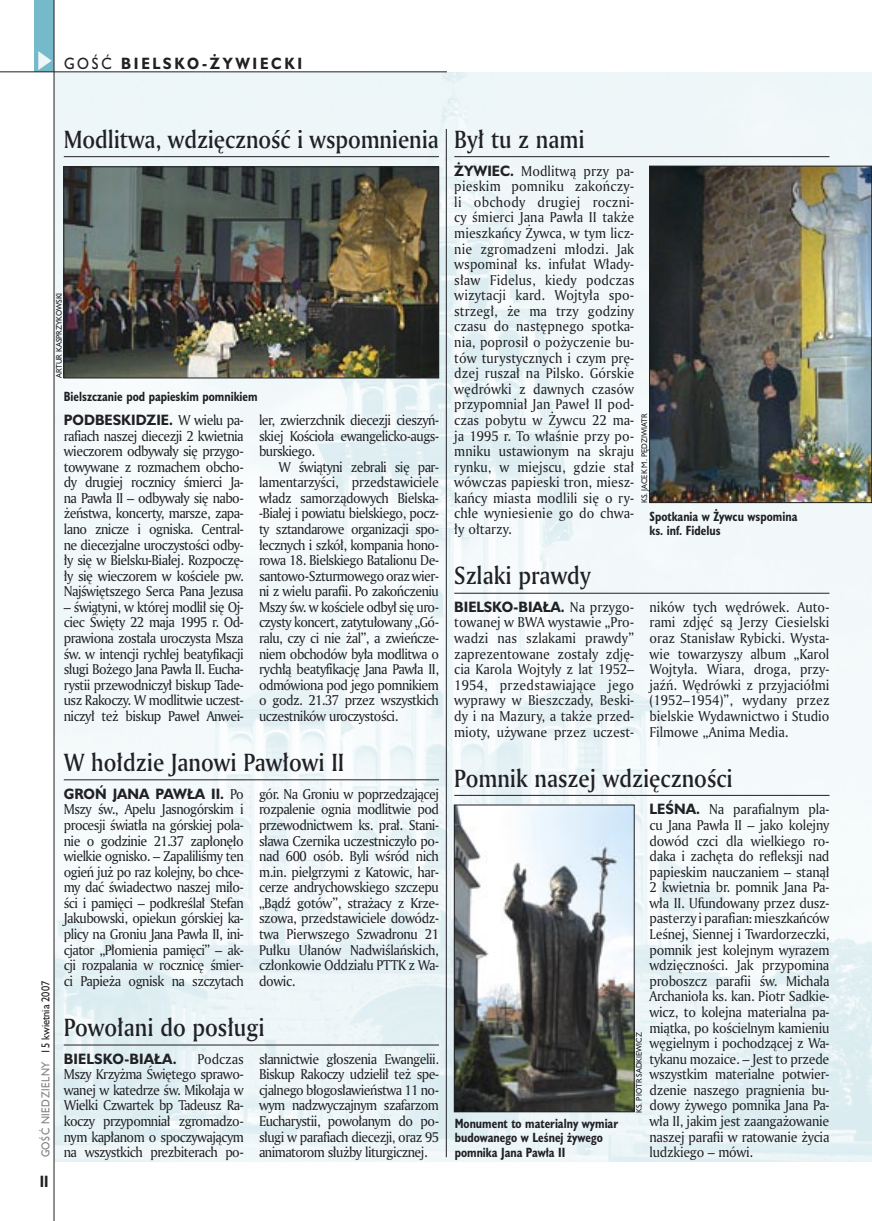
<style>
.page{position:relative;width:872px;height:1221px;background:#fff}
.page>*{position:absolute;margin:0;border:0;box-sizing:border-box;transform-origin:0 0}
._05d_tytyl_Kronika_AmMd_16_pt{font:24px "Amerigo Md PL";color:#212125;scale:.9 1}
._15a_temat_lewo{font:700 15px "Humanst 521 PL";letter-spacing:.2em;color:#212125;scale:.9 1}
._16_pagina_lewa{font:700 15px "Humanst 521 Cn PL";color:#212125;scale:.94 1}
._01_body_tekst{font:13.8px/15.6px "Amerigo PL";letter-spacing:-.04em;color:#212125;text-align:justify;scale:.94 1}
._01_body_tekst-2{font:700 13.8px "Humanst 521 PL";letter-spacing:.015em;color:#212125;scale:.94 1}
._09_podpis_zdjecia_HuCnB{font:700 12.3px/14.4px "Humanst 521 Cn PL";color:#212125;scale:.94 1}
._18a_data_lewa_GOSC{font:10.5px "Humanst 521 PL";letter-spacing:.05em;color:#7f7f83;scale:.9 1}
._18_data_lewa{font:10.5px "Humanst 521 PL";color:#212125;scale:.9 1}
._09a_autor_zdjecia_Hu_5_pt{font:7.5px "Humanst 521 PL";color:#212125;scale:.94 1}
.s1{font-weight:400}
.s2{font-family:"Humanst 521 PL";font-weight:700}
</style>
<div class="page">
<img style="left:55px;top:72px;width:817px;height:1089px">
<div style="left:35px;top:0;width:19px;height:72px;background:#75baca"></div>
<svg style="left:38px;top:51px;width:14px;height:19px"></svg>
<hr style="left:54px;top:0;width:1px;height:1220px;background:#212125">
<hr style="left:0;top:72px;width:447px;height:1px;background:#212125">
<hr style="left:446px;top:129px;width:1px;height:1027px;background:#212125">
<hr style="left:64px;top:156px;width:375px;height:1px;background:#212125">
<hr style="left:64px;top:1044px;width:375px;height:1px;background:#212125">
<hr style="left:454px;top:156px;width:375px;height:1px;background:#212125">
<hr style="left:64px;top:779px;width:375px;height:1px;background:#212125">
<hr style="left:454px;top:795px;width:375px;height:1px;background:#212125">
<hr style="left:454px;top:593px;width:375px;height:1px;background:#212125">
<img style="left:66px;top:168px;width:371px;height:208px">
<div style="left:64px;top:166px;width:375px;height:212px;border:1px solid #212125"></div>
<img style="left:651px;top:168px;width:219px;height:333px">
<div style="left:649px;top:166px;width:223px;height:337px;border:1px solid #212125"></div>
<img style="left:456px;top:806px;width:176px;height:303px">
<div style="left:454px;top:804px;width:180px;height:307px;border:1px solid #212125"></div>
<p class="_15a_temat_lewo" style="left:64px;top:53px;width:266px"><span class="s1">GOŚĆ</span> BIELSKO-ŻYWIECKI</p>
<p class="_05d_tytyl_Kronika_AmMd_16_pt" style="left:64px;top:123px;width:418px">Modlitwa, wdzięczność i wspomnienia</p>
<p class="_09a_autor_zdjecia_Hu_5_pt" style="left:54px;top:378px;width:93px;rotate:-90deg">ARTUR KASPRZYKOWSKI</p>
<p class="_09_podpis_zdjecia_HuCnB" style="left:64px;top:388px;width:208px">Bielszczanie pod papieskim pomnikiem</p>
<p class="_18_data_lewa" style="left:38px;top:1053px;width:82px;rotate:-90deg">15 kwietnia 2007</p>
<p class="_18a_data_lewa_GOSC" style="left:38px;top:1157px;width:108px;rotate:-90deg">GOŚĆ NIEDZIELNY</p>
<p class="_16_pagina_lewa" style="left:40px;top:1170px;width:11px">II</p>
<p class="_01_body_tekst" style="left:64px;top:412px;width:193px"><span class="s2">PODBESKIDZIE.</span> W wielu pa&shy;rafiach naszej diecezji 2 kwietnia wieczorem odbywały się przygo&shy;towywane z rozmachem obcho&shy;dy drugiej rocznicy śmierci Ja&shy;na Pawła II – odbywały się nabo&shy;żeństwa, koncerty, marsze, zapa&shy;lano znicze i ogniska. Central&shy;ne diecezjalne uroczystości odby&shy;ły się w Bielsku-Białej. Rozpoczę&shy;ły się wieczorem w kościele pw.<br>Najświętszego Serca Pana Jezusa</p>
<p class="_01_body_tekst" style="left:64px;top:598px;width:193px">– świątyni, w której modlił się Oj&shy;ciec Święty 22 maja 1995 r. Od&shy;prawiona została uroczysta Msza św. w intencji rychłej beatyfikacji sługi Bożego Jana Pawła II. Eucha&shy;rystii przewodniczył biskup Tade&shy;usz Rakoczy. W modlitwie uczest&shy;niczył też biskup Paweł Anwei-</p>
<p class="_01_body_tekst" style="left:259px;top:412px;width:193px">ler, zwierzchnik diecezji cieszyń&shy;skiej Kościoła ewangelicko-augs&shy;burskiego.</p>
<p class="_01_body_tekst" style="left:259px;top:458px;width:193px;text-indent:20px">W świątyni zebrali się par&shy;lamentarzyści, przedstawiciele władz samorządowych Bielska--Białej i powiatu bielskiego, pocz&shy;ty sztandarowe organizacji spo&shy;łecznych i szkół, kompania hono&shy;rowa 18. Bielskiego Batalionu De&shy;santowo-Szturmowego oraz wier&shy;ni z wielu parafii. Po zakończeniu Mszy św. w kościele odbył się uro&shy;czysty koncert, zatytułowany „Gó&shy;ralu, czy ci nie żal”, a zwieńcze&shy;niem obchodów była modlitwa o rychłą beatyfikację Jana Pawła II, odmówiona pod jego pomnikiem o godz. 21.37 przez wszystkich uczestników uroczystości.</p>
<p class="_05d_tytyl_Kronika_AmMd_16_pt" style="left:64px;top:746px;width:313px">W hołdzie Janowi Pawłowi II</p>
<p class="_01_body_tekst" style="left:64px;top:785px;width:193px"><span class="s2">GROŃ JANA PAWŁA II.</span> Po Mszy św., Apelu Jasnogórskim i procesji światła na górskiej pola&shy;nie o godzinie 21.37 zapłonęło wielkie ognisko. – Zapaliliśmy ten ogień już po raz kolejny, bo chce&shy;my dać świadectwo naszej miło&shy;ści i pamięci – podkreślał Stefan Jakubowski, opiekun górskiej ka&shy;plicy na Groniu Jana Pawła II, ini&shy;cjator „Płomienia pamięci” – ak&shy;cji rozpalania w rocznicę śmier&shy;ci Papieża ognisk na szczytach</p>
<p class="_01_body_tekst" style="left:259px;top:785px;width:193px">gór. Na Groniu w poprzedzającej rozpalenie ognia modlitwie pod przewodnictwem ks. prał. Stani&shy;sława Czernika uczestniczyło po&shy;nad 600 osób. Byli wśród nich m.in. pielgrzymi z Katowic, har&shy;cerze andrychowskiego szczepu „Bądź gotów”, strażacy z Krze&shy;szowa, przedstawiciele dowódz&shy;twa Pierwszego Szwadronu 21<br>Pułku Ułanów Nadwiślańskich, członkowie Oddziału PTTK z Wa&shy;dowic.</p>
<p class="_05d_tytyl_Kronika_AmMd_16_pt" style="left:64px;top:1011px;width:225px">Powołani do posługi</p>
<p class="_01_body_tekst-2" style="left:64px;top:1048px;width:121px">BIELSKO-BIAŁA.</p>
<p class="_01_body_tekst" style="left:64px;top:1050px;width:193px;text-indent:134px">Podczas Mszy Krzyżma Świętego sprawo&shy;wanej w katedrze św. Mikołaja w Wielki Czwartek bp Tadeusz Ra&shy;koczy przypomniał zgromadzo&shy;nym kapłanom o spoczywającym na wszystkich prezbiterach po-</p>
<p class="_01_body_tekst" style="left:259px;top:1050px;width:193px">słannictwie głoszenia Ewangelii.<br>Biskup Rakoczy udzielił też spe&shy;cjalnego błogosławieństwa 11 no&shy;wym nadzwyczajnym szafarzom Eucharystii, powołanym do po&shy;sługi w parafiach diecezji, oraz 95 animatorom służby liturgicznej.</p>
<p class="_05d_tytyl_Kronika_AmMd_16_pt" style="left:454px;top:123px;width:146px">Był tu z nami</p>
<p class="_01_body_tekst" style="left:454px;top:162px;width:193px"><span class="s2">ŻYWIEC.</span> Modlitwą przy pa&shy;pieskim pomniku zakończy&shy;li obchody drugiej roczni&shy;cy śmierci Jana Pawła II także mieszkańcy Żywca, w tym licz&shy;nie zgromadzeni młodzi. Jak wspominał ks. infułat Włady&shy;sław Fidelus, kiedy podczas wizytacji kard. Wojtyła spo&shy;strzegł, że ma trzy godziny czasu do następnego spotka&shy;nia, poprosił o pożyczenie bu&shy;tów turystycznych i czym prę&shy;dzej ruszał na Pilsko. Górskie wędrówki z dawnych czasów przypomniał Jan Paweł II pod&shy;czas pobytu w Żywcu 22 ma&shy;ja 1995 r. To właśnie przy po&shy;mniku ustawionym na skraju rynku, w miejscu, gdzie stał wówczas papieski tron, miesz&shy;kańcy miasta modlili się o ry&shy;chłe wyniesienie go do chwa&shy;ły ołtarzy.</p>
<p class="_09a_autor_zdjecia_Hu_5_pt" style="left:639px;top:503px;width:97px;rotate:-90deg">KS. JACEK M. PĘDZIWIATR</p>
<p class="_09_podpis_zdjecia_HuCnB" style="left:649px;top:508px;width:159px">Spotkania w Żywcu wspomina</p>
<p class="_09_podpis_zdjecia_HuCnB" style="left:649px;top:523px;width:77px">ks. inf. Fidelus</p>
<p class="_05d_tytyl_Kronika_AmMd_16_pt" style="left:454px;top:559px;width:153px">Szlaki prawdy</p>
<p class="_01_body_tekst" style="left:454px;top:598px;width:193px"><span class="s2">BIELSKO-BIAŁA.</span> Na przygo&shy;towanej w BWA wystawie „Pro&shy;wadzi nas szlakami prawdy” zaprezentowane zostały zdję&shy;cia Karola Wojtyły z lat 1952– 1954, przedstawiające jego wyprawy w Bieszczady, Beski&shy;dy i na Mazury, a także przed&shy;mioty, używane przez uczest-</p>
<p class="_01_body_tekst" style="left:649px;top:598px;width:193px">ników tych wędrówek. Auto&shy;rami zdjęć są Jerzy Ciesielski oraz Stanisław Rybicki. Wysta&shy;wie towarzyszy album „Karol Wojtyła. Wiara, droga, przy&shy;jaźń. Wędrówki z przyjaciółmi (1952–1954)”, wydany przez bielskie Wydawnictwo i Studio Filmowe „Anima Media.</p>
<p class="_05d_tytyl_Kronika_AmMd_16_pt" style="left:454px;top:761px;width:311px">Pomnik naszej wdzięczności</p>
<p class="_01_body_tekst" style="left:649px;top:801px;width:193px"><span class="s2">LEŚNA.</span> Na parafialnym pla&shy;cu Jana Pawła II – jako kolejny dowód czci dla wielkiego ro&shy;daka i zachęta do refleksji nad papieskim nauczaniem – stanął 2 kwietnia br. pomnik Jana Pa&shy;wła II. Ufundowany przez dusz&shy;pasterzy i parafian: mieszkańców Leśnej, Siennej i Twardorzeczki, pomnik jest kolejnym wyrazem wdzięczności. Jak przypomina proboszcz parafii św. Michała Archanioła ks. kan. Piotr Sadkie&shy;wicz, to kolejna materialna pa&shy;miątka, po kościelnym kamieniu węgielnym i pochodzącej z Wa&shy;tykanu mozaice. – Jest to przede wszystkim materialne potwier&shy;dzenie naszego pragnienia bu&shy;dowy żywego pomnika Jana Pa&shy;wła II, jakim jest zaangażowanie naszej parafii w ratowanie życia ludzkiego – mówi.</p>
<p class="_09a_autor_zdjecia_Hu_5_pt" style="left:634px;top:1112px;width:87px;rotate:-90deg">KS. PIOTR SADKIEWICZ</p>
<p class="_09_podpis_zdjecia_HuCnB" style="left:455px;top:1115px;width:175px">Monument to materialny wymiar budowanego w Leśnej żywego pomnika Jana Pawła II</p>
</div>
